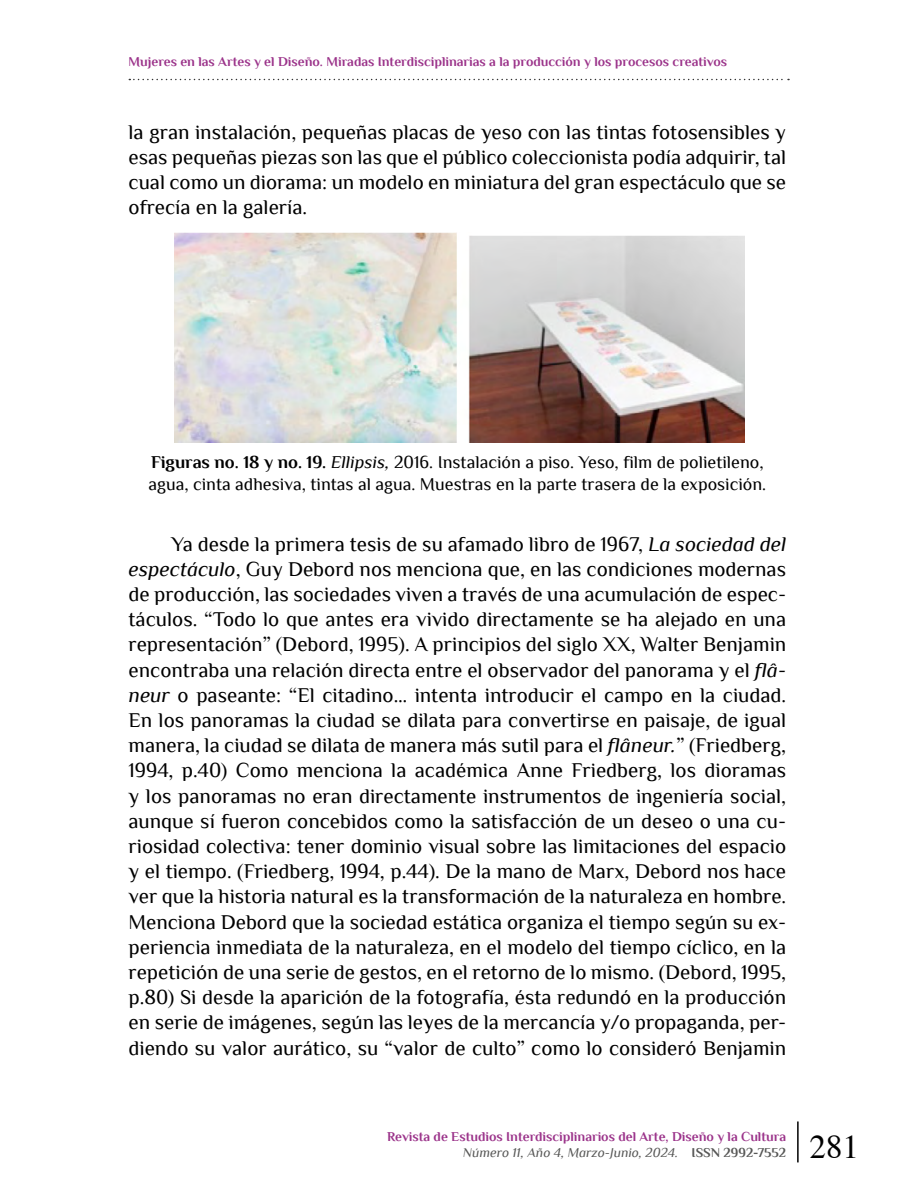
<style>
.page{position:relative;width:918px;height:1188px;background:#fff}
.page>*{position:absolute;margin:0;border:0;box-sizing:border-box;transform-origin:0 0}
.t1{font:33px "Times";color:#000}
.Texto_completo{font:21px/25.2px "Philosopher";color:#000;text-align:justify}
.Notas_al_pie_y_figur{font:18px/21.6px "Philosopher";color:#000}
.t2{font:700 13.5px/16.2px "Philosopher";color:#9b338a;text-align:right}
.s1{font-weight:700}
.s2{font-style:italic}
.s3{font-weight:400;font-style:italic;color:#575756}
.s4{color:#575756}
</style>
<div class="page">
<hr style="left:797px;top:1121px;width:2px;height:41px;background:#000">
<svg style="left:129px;top:79px;width:660px;height:1px"></svg>
<img style="left:175px;top:232px;width:570px;height:210px">
<p class="t2" style="left:129px;top:53px;width:600px">Mujeres en las Artes y el Diseño. Miradas Interdisciplinarias a la producción y los procesos creativos</p>
<p class="Texto_completo" style="left:129px;top:119px;width:659px">la gran instalación, pequeñas placas de yeso con las tintas fotosensibles y esas pequeñas piezas son las que el público coleccionista podía adquirir, tal cual como un diorama: un modelo en miniatura del gran espectáculo que se ofrecía en la galería.</p>
<p class="Notas_al_pie_y_figur" style="left:149px;top:451px;width:619px"><span class="s1">Figuras no. 18 y no. 19.</span> <span class="s2">Ellipsis,</span> 2016. Instalación a piso. Yeso, film de polietileno, agua, cinta adhesiva, tintas al agua. Muestras en la parte trasera de la exposición.</p>
<p class="Texto_completo" style="left:129px;top:531px;width:659px;text-indent:43px">Ya desde la primera tesis de su afamado libro de 1967, <span class="s2">La sociedad del espectáculo</span>, Guy Debord nos menciona que, en las condiciones modernas de producción, las sociedades viven a través de una acumulación de espec&shy;táculos. “Todo lo que antes era vivido directamente se ha alejado en una representación” (Debord, 1995). A principios del siglo XX, Walter Benjamin encontraba una relación directa entre el observador del panorama y el <span class="s2">flâ&shy;neur</span> o paseante: “El citadino… intenta introducir el campo en la ciudad.<br>En los panoramas la ciudad se dilata para convertirse en paisaje, de igual manera, la ciudad se dilata de manera más sutil para el <span class="s2">flâneur.</span>” (Friedberg, 1994, p.40) Como menciona la académica Anne Friedberg, los dioramas y los panoramas no eran directamente instrumentos de ingeniería social, aunque sí fueron concebidos como la satisfacción de un deseo o una cu&shy;riosidad colectiva: tener dominio visual sobre las limitaciones del espacio y el tiempo. (Friedberg, 1994, p.44). De la mano de Marx, Debord nos hace ver que la historia natural es la transformación de la naturaleza en hombre.<br>Menciona Debord que la sociedad estática organiza el tiempo según su ex&shy;periencia inmediata de la naturaleza, en el modelo del tiempo cíclico, en la repetición de una serie de gestos, en el retorno de lo mismo. (Debord, 1995, p.80) Si desde la aparición de la fotografía, ésta redundó en la producción en serie de imágenes, según las leyes de la mercancía y/o propaganda, per&shy;diendo su valor aurático, su “valor de culto” como lo consideró Benjamin</p>
<p class="t2" style="left:387px;top:1128px;width:401px">Revista de Estudios Interdisciplinarios del Arte, Diseño y la Cultura<br><span class="s3">Número 11, Año 4, Marzo-Junio, 2024.</span> <span class="s4">ISSN 2992-7552</span></p>
<h1 class="t1" style="left:810px;top:1116px;width:51px">281</h1>
</div>
